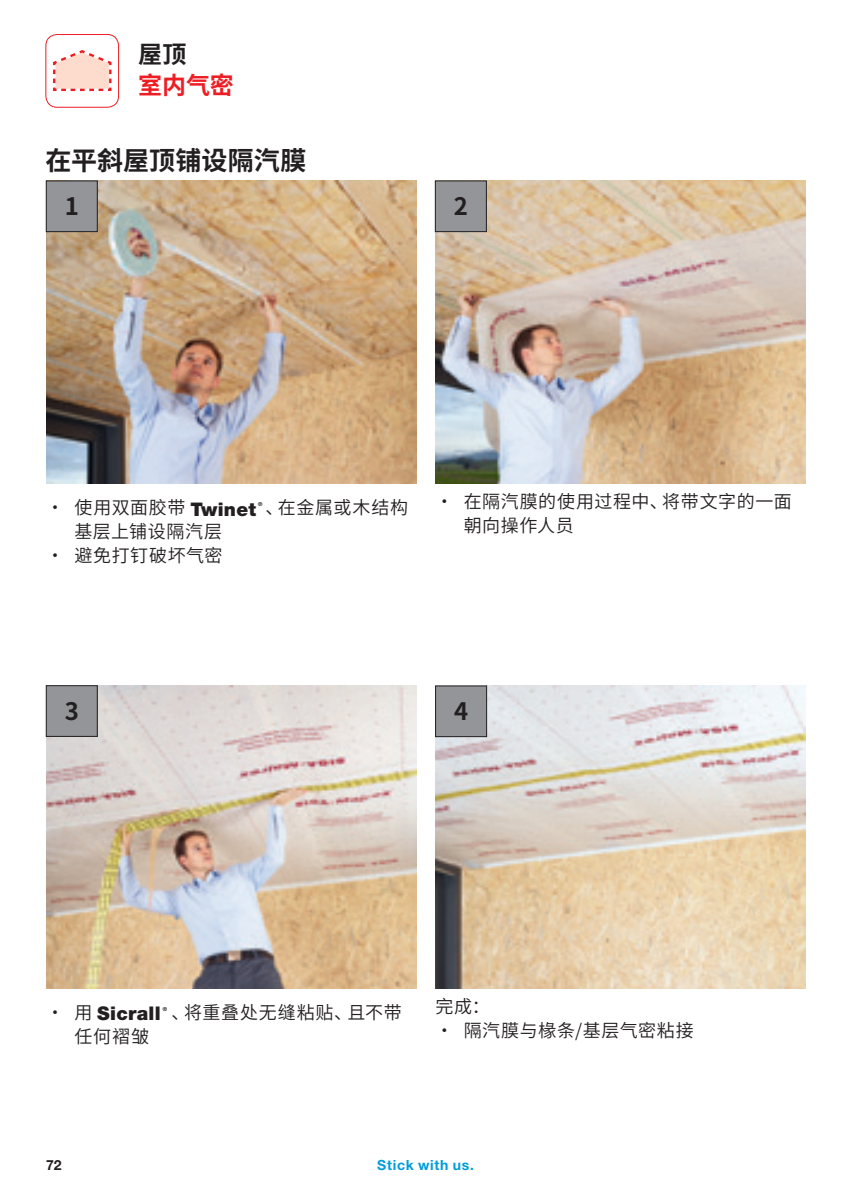
<style>
.page{position:relative;width:862px;height:1191px;background:#fff}
.page>*{position:absolute;margin:0;border:0;box-sizing:border-box;transform-origin:0 0}
.t1{font:700 26px "Source Han Sans CN";letter-spacing:.005em;color:#231f20}
.t2{font:700 24px "Source Han Sans CN";color:#231f20}
.t3{font:700 24px "Source Han Sans CN";color:#ee1d23}
.t4{font:900 18.8px "Helvetica Neue LT Pro";letter-spacing:.015em;color:#231f20}
.t5{font:300 18.8px "Helvetica Neue LT Pro";color:#231f20}
.t6{font:18px/24px "Source Han Sans CN";letter-spacing:.035em;color:#231f20}
.t7{font:700 14px "Helvetica Neue LT Pro";letter-spacing:.05em;color:#009cdb}
.t8{font:700 14px "Helvetica Neue LT Pro";color:#231f20}
.t9{font:700 5.4px "Helvetica Neue LT Pro";color:#231f20}
.s1{font-family:"Helvetica Neue LT Pro";font-weight:900;font-size:18.8px}
.s2{font-family:"Source Han Sans CN";font-weight:400;font-size:18px}
</style>
<div class="page">
<img style="left:46px;top:685px;width:371px;height:303px">
<div style="left:46px;top:685px;width:51px;height:51px;background:#939598"></div>
<div style="left:46px;top:685px;width:52px;height:51px;border:1px solid #231f20"></div>
<img style="left:435px;top:686px;width:370px;height:302px">
<div style="left:435px;top:686px;width:51px;height:50px;background:#939598"></div>
<div style="left:435px;top:685px;width:52px;height:52px;border:1px solid #231f20"></div>
<img style="left:435px;top:181px;width:371px;height:302px">
<div style="left:435px;top:181px;width:51px;height:51px;background:#939598"></div>
<div style="left:435px;top:181px;width:51px;height:51px;border:1px solid #231f20"></div>
<img style="left:46px;top:181px;width:371px;height:302px">
<div style="left:46px;top:181px;width:51px;height:51px;background:#939598"></div>
<div style="left:46px;top:181px;width:52px;height:51px;border:1px solid #231f20"></div>
<svg style="left:53px;top:50px;width:59px;height:42px"></svg>
<div style="left:45px;top:34px;width:74px;height:74px;border:1px solid #ee1d23;border-radius:11px"></div>
<h2 class="t2" style="left:138px;top:41px;width:50px">屋顶</h2>
<h2 class="t3" style="left:138px;top:72px;width:97px">室内气密</h2>
<h1 class="t1" style="left:45px;top:145px;width:262px">在平斜屋顶铺设隔汽膜</h1>
<h2 class="t2" style="left:65px;top:193px;width:16px">1</h2>
<h2 class="t2" style="left:454px;top:193px;width:16px">2</h2>
<p class="t6" style="left:46px;top:496px;width:212px">• 使用双面胶带 <span class="s1">Twinet</span></p>
<p class="t9" style="left:258px;top:501px;width:6px">®</p>
<p class="t6" style="left:265px;top:496px;width:144px">、在金属或木结构</p>
<p class="t6" style="left:74px;top:520px;width:149px">基层上铺设隔汽层</p>
<p class="t6" style="left:46px;top:544px;width:178px">• 避免打钉破坏气密</p>
<p class="t6" style="left:464px;top:490px;width:330px;text-indent:-28px">• 在隔汽膜的使用过程中、将带文字的一面朝向操作人员</p>
<h2 class="t2" style="left:65px;top:697px;width:16px">3</h2>
<h2 class="t2" style="left:454px;top:698px;width:16px">4</h2>
<p class="t4" style="left:46px;top:1002px;width:116px"><span class="s2">• 用</span> Sicrall</p>
<p class="t9" style="left:163px;top:1005px;width:6px">®</p>
<p class="t6" style="left:171px;top:1000px;width:232px">、将重叠处无缝粘贴、且不带</p>
<p class="t5" style="left:173px;top:1002px;width:22px">60</p>
<p class="t6" style="left:74px;top:1024px;width:76px">任何褶皱</p>
<p class="t6" style="left:435px;top:994px;width:56px">完成：</p>
<p class="t6" style="left:435px;top:1018px;width:260px">• 隔汽膜与椽条/基层气密粘接</p>
<p class="t8" style="left:46px;top:1156px;width:17px">72</p>
<p class="t7" style="left:377px;top:1156px;width:98px">Stick with us.</p>
</div>
